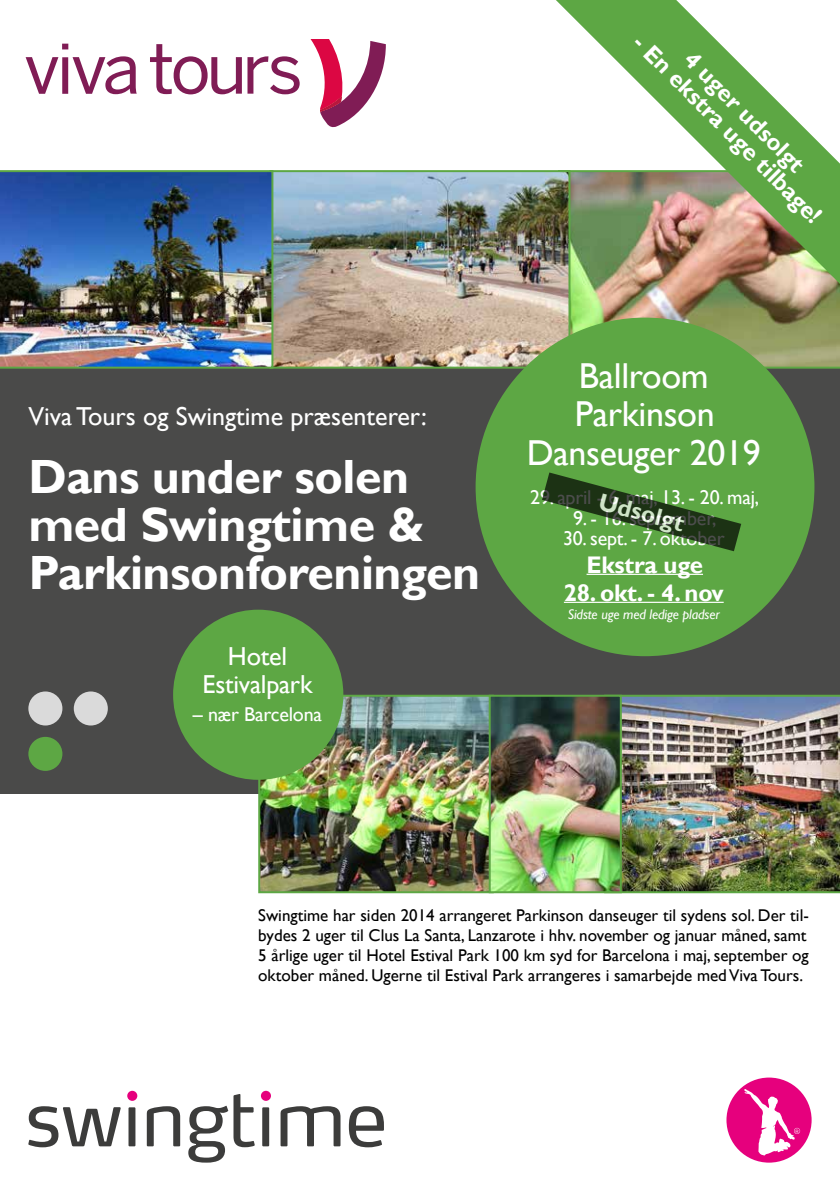
<style>
.page{position:relative;width:840px;height:1191px;background:#fff}
.page>*{position:absolute;margin:0;border:0;box-sizing:border-box;transform-origin:0 0}
.t1{font:700 48px/48px "Gill Sans";letter-spacing:-.01em;color:#fff}
.t2{font:36px/38px "Gill Sans";letter-spacing:-.01em;color:#fff;text-align:center}
.t3{font:26px/28px "Gill Sans";color:#fff;text-align:center}
.t4{font:700 24px "Gill Sans";letter-spacing:-.01em;color:#fff}
.t5{font:20px "Gill Sans";letter-spacing:-.01em;color:#fff}
.t6{font:17px/20px "Gill Sans";color:#000}
.t7{font:italic 14px "Gill Sans";letter-spacing:-.01em;color:#fff}
.t8{font:4.4px "Arial";color:#fff}
</style>
<div class="page">
<svg style="left:26px;top:57px;width:32px;height:37px"></svg>
<div style="left:62px;top:57px;width:6px;height:37px;background:#801c55"></div>
<svg style="left:62px;top:44px;width:6px;height:5px"></svg>
<svg style="left:73px;top:56px;width:64px;height:38px"></svg>
<svg style="left:150px;top:40px;width:235px;height:87px"></svg>
<div style="left:0;top:368px;width:839px;height:426px;background:#4a4a49"></div>
<div style="left:726px;top:1077px;width:85px;height:85px;background:#e6007d;border-radius:50%"></div>
<svg style="left:743px;top:1088px;width:56px;height:67px"></svg>
<svg style="left:28px;top:1094px;width:356px;height:68px"></svg>
<div style="left:127px;top:1090px;width:10px;height:10px;background:#e6007d;border-radius:50%"></div>
<div style="left:261px;top:1090px;width:10px;height:10px;background:#e6007d;border-radius:50%"></div>
<div style="left:28px;top:691px;width:34px;height:34px;background:#dadada;border-radius:50%"></div>
<div style="left:74px;top:691px;width:34px;height:34px;background:#dadada;border-radius:50%"></div>
<div style="left:28px;top:737px;width:34px;height:34px;background:#5da744;border-radius:50%"></div>
<img style="left:621px;top:694px;width:218px;height:199px">
<img style="left:261px;top:697px;width:227px;height:193px">
<div style="left:258px;top:694px;width:235px;height:199px;border:2px solid #5da744"></div>
<img style="left:570px;top:284px;width:269px;height:85px">
<img style="left:273px;top:173px;width:294px;height:193px">
<div style="left:269px;top:170px;width:301px;height:199px;border:2px solid #5da744"></div>
<img style="left:0;top:170px;width:273px;height:199px">
<div style="left:475px;top:317px;width:339px;height:339px;background:#5da744;border-radius:50%"></div>
<hr style="left:586px;top:574px;width:116px;height:1px;background:#fff">
<hr style="left:563px;top:602px;width:160px;height:1px;background:#fff">
<img style="left:491px;top:697px;width:127px;height:193px">
<div style="left:488px;top:694px;width:133px;height:199px;border:2px solid #5da744"></div>
<div style="left:173px;top:609px;width:170px;height:171px;background:#5da744;border-radius:50%"></div>
<img style="left:555px;top:0;width:284px;height:284px">
<svg style="left:542px;top:472px;width:198px;height:79px"></svg>
<h3 class="t4" style="left:647px;top:28px;width:257px;rotate:45deg">- En ekstra uge tilbage!</h3>
<h3 class="t4" style="left:698px;top:45px;width:160px;rotate:45deg">4 uger udsolgt</h3>
<h3 class="t3" style="left:28px;top:403px;width:400px">Viva Tours og Swingtime præsenterer:</h3>
<h1 class="t1" style="left:28px;top:454px;width:453px">Dans under solen med Swingtime &amp;<br>Parkinsonforeningen</h1>
<h3 class="t3" style="left:202px;top:642px;width:111px">Hotel<br>Estivalpark</h3>
<p class="t5" style="left:193px;top:702px;width:131px">– nær Barcelona</p>
<h2 class="t2" style="left:526px;top:358px;width:235px">Ballroom<br>Parkinson<br>Danseuger 2019</h2>
<p class="t5" style="left:530px;top:486px;width:230px">29. april - 6. maj, 13. - 20. maj,</p>
<p class="t5" style="left:573px;top:506px;width:145px">9. - 16. september,</p>
<p class="t5" style="left:562px;top:526px;width:163px">30. sept. - 7. oktober</p>
<h3 class="t4" style="left:586px;top:550px;width:118px">Ekstra uge</h3>
<h3 class="t4" style="left:563px;top:578px;width:161px">28. okt. - 4. nov</h3>
<p class="t7" style="left:567px;top:605px;width:153px">Sidste uge med ledige pladser</p>
<h3 class="t4" style="left:602px;top:487px;width:89px;rotate:15deg">Udsolgt</h3>
<p class="t6" style="left:258px;top:906px;width:552px">Swingtime har siden 2014 arrangeret Parkinson danseuger til sydens sol. Der til&shy;bydes 2 uger til Clus La Santa, Lanzarote i hhv. november og januar måned, samt 5 årlige uger til Hotel Estival Park 100 km syd for Barcelona i maj, september og oktober måned. Ugerne til Estival Park arrangeres i samarbejde med Viva Tours.</p>
<p class="t8" style="left:795px;top:1128px;width:5px">R</p>
</div>
